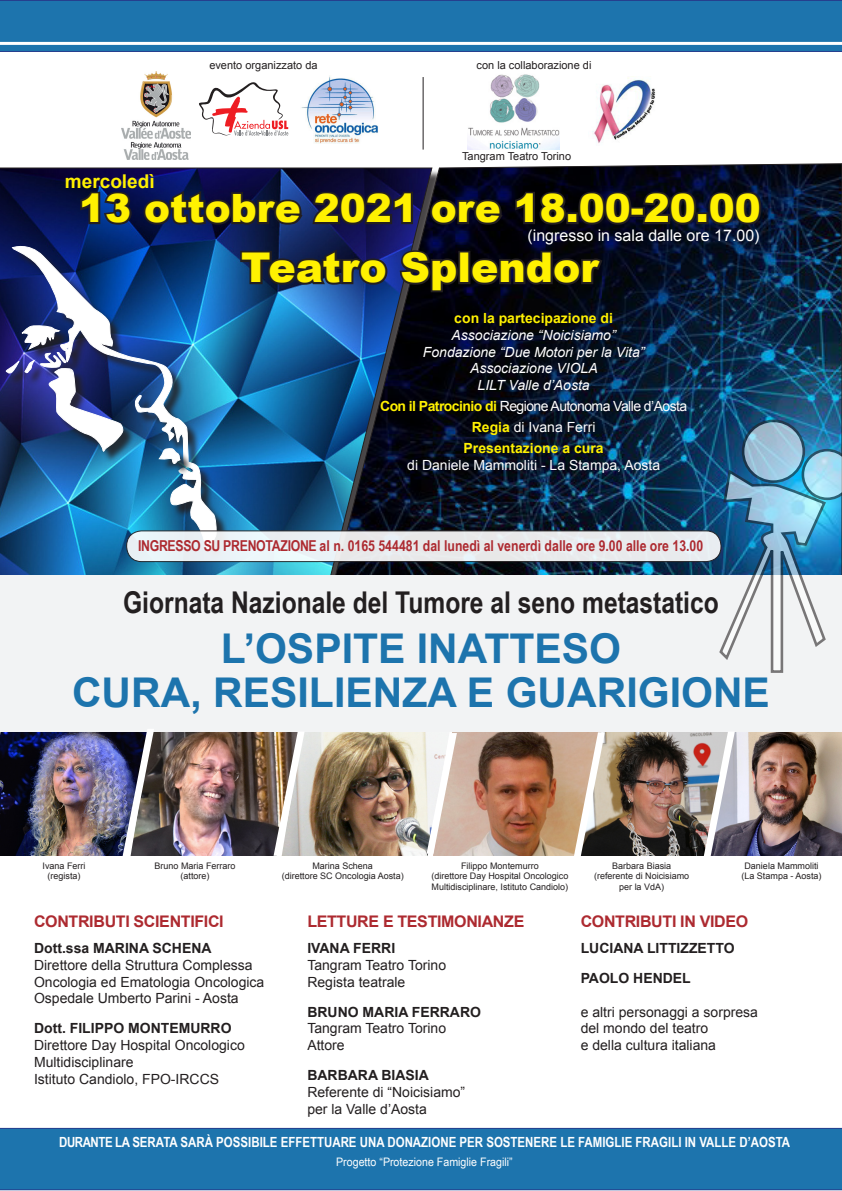
<style>
.page{position:relative;width:842px;height:1191px;background:#fff}
.page>*{position:absolute;margin:0;border:0;box-sizing:border-box;transform-origin:0 0}
.t1{font:700 41px "Arial";color:#1d74ad}
.t2{font:900 41px "Arial";color:#fff101}
.t3{font:900 39px "Arial";color:#fff101}
.t4{font:700 30px "Arial Narrow";color:#231f20}
.t5{font:700 19px "Arial";color:#fff101}
.t6{font:700 16px "Arial";letter-spacing:-.02em;color:#ad2a30}
.t7{font:16px "Arial";color:#fff}
.t8{font:700 15px "Arial Narrow";color:#ad2a30}
.t9{font:14px "Arial";color:#231f20}
.t10{font:700 14px "Arial";color:#231f20}
.t11{font:700 14px "Arial Narrow";color:#fff}
.t12{font:italic 14px "Arial";color:#fff}
.t13{font:14px "Arial";color:#fff}
.t14{font:14px "Arial";letter-spacing:-.04em;color:#fff}
.t15{font:700 14px "Arial";color:#fff101}
.t16{font:11.7px "Arial Narrow";color:#fff;scale:1.11 1}
.t17{font:11px "Arial";color:#231f20}
.t18{font:9px "Arial";color:#231f20}
.s1{font-weight:700;color:#fff101}
</style>
<div class="page">
<img style="left:605px;top:732px;width:99px;height:124px">
<img style="left:451px;top:732px;width:123px;height:124px">
<img style="left:0;top:732px;width:122px;height:124px">
<img style="left:154px;top:732px;width:123px;height:124px">
<img style="left:281px;top:732px;width:170px;height:124px">
<img style="left:735px;top:732px;width:107px;height:124px">
<svg style="left:0;top:167px;width:319px;height:408px;background:#12457e"></svg>
<img style="left:319px;top:163px;width:523px;height:412px">
<div style="left:0;top:575px;width:842px;height:157px;background:#f2f3f4"></div>
<div style="left:0;top:0;width:842px;height:52px;background:#1d74ad"></div>
<div style="left:0;top:1127px;width:842px;height:63px;background:#1d74ad"></div>
<svg style="left:743px;top:421px;width:61px;height:60px"></svg>
<div style="left:742px;top:419px;width:63px;height:64px;border:3px solid #231f20;border-radius:50%"></div>
<img style="left:718px;top:449px;width:124px;height:224px">
<img style="left:592px;top:77px;width:63px;height:67px">
<img style="left:467px;top:74px;width:93px;height:75px">
<svg style="left:5px;top:324px;width:6px;height:129px"></svg>
<div style="left:13px;top:247px;width:215px;height:314px;background:#231f20;opacity:.83"></div>
<img style="left:11px;top:242px;width:206px;height:308px">
<div style="left:160px;top:450px;width:32px;height:25px;background:#231f20;opacity:.83"></div>
<svg style="left:158px;top:448px;width:23px;height:16px"></svg>
<svg style="left:78px;top:188px;width:57px;height:39px;background:#10204b"></svg>
<svg style="left:141px;top:188px;width:274px;height:40px;background:#161a3d"></svg>
<svg style="left:428px;top:196px;width:78px;height:32px;background:#11101e"></svg>
<svg style="left:513px;top:188px;width:56px;height:40px;background:#0e0d12"></svg>
<div style="left:566px;top:212px;width:12px;height:12px;border:4px solid #231f20"></div>
<svg style="left:576px;top:189px;width:58px;height:39px;background:#11101c"></svg>
<div style="left:630px;top:207px;width:15px;height:10px;border:4px solid #231f20"></div>
<svg style="left:640px;top:189px;width:59px;height:39px;background:#12131c"></svg>
<div style="left:696px;top:212px;width:13px;height:12px;border:4px solid #231f20"></div>
<svg style="left:706px;top:189px;width:58px;height:39px;background:#131827"></svg>
<svg style="left:238px;top:246px;width:152px;height:42px;background:#182449"></svg>
<svg style="left:398px;top:247px;width:63px;height:47px;background:#151525"></svg>
<div style="left:458px;top:251px;width:12px;height:33px;border:4px solid #231f20"></div>
<svg style="left:468px;top:249px;width:137px;height:39px;background:#100f16"></svg>
<div style="left:127px;top:531px;width:594px;height:30px;background:linear-gradient(to right,#ebf3f6,#e8e9ea);border-radius:15px"></div>
<div style="left:126px;top:530px;width:595px;height:32px;border:1px solid #231f20;border-radius:15px"></div>
<img style="left:122px;top:71px;width:68px;height:88px">
<img style="left:301px;top:76px;width:77px;height:67px">
<svg style="left:199px;top:82px;width:89px;height:54px"></svg>
<svg style="left:427px;top:733px;width:30px;height:120px"></svg>
<img style="left:122px;top:729px;width:32px;height:127px">
<svg style="left:574px;top:732px;width:31px;height:124px"></svg>
<svg style="left:704px;top:732px;width:31px;height:124px"></svg>
<hr style="left:0;top:42px;width:842px;height:3px;background:#fff">
<img style="left:274px;top:732px;width:31px;height:123px">
<hr style="left:423px;top:77px;width:1px;height:73px;background:#231f20">
<p class="t17" style="left:209px;top:58px;width:110px">evento organizzato da</p>
<p class="t17" style="left:476px;top:58px;width:116px">con la collaborazione di</p>
<p class="t5" style="left:65px;top:169px;width:91px">mercoledì</p>
<p class="t17" style="left:462px;top:149px;width:111px">Tangram Teatro Torino</p>
<p class="t3" style="left:79px;top:180px;width:683px">13 ottobre 2021 ore 18.00-20.00</p>
<p class="t2" style="left:241px;top:238px;width:359px">Teatro Splendor</p>
<p class="t7" style="left:527px;top:225px;width:234px">(ingresso in sala dalle ore 17.00)</p>
<p class="t15" style="left:454px;top:309px;width:160px">con la partecipazione di</p>
<p class="t12" style="left:452px;top:326px;width:166px">Associazione “Noicisiamo”</p>
<p class="t12" style="left:423px;top:343px;width:223px">Fondazione “Due Motori per la Vita”</p>
<p class="t12" style="left:470px;top:359px;width:129px">Associazione VIOLA</p>
<p class="t12" style="left:478px;top:376px;width:114px">LILT Valle d’Aosta</p>
<p class="t14" style="left:380px;top:397px;width:309px"><span class="s1">Con il Patrocinio di</span> Regione Autonoma Valle d’Aosta</p>
<p class="t13" style="left:472px;top:418px;width:125px"><span class="s1">Regia</span> di Ivana Ferri</p>
<p class="t15" style="left:464px;top:439px;width:142px">Presentazione a cura</p>
<p class="t13" style="left:407px;top:456px;width:254px">di Daniele Mammoliti - La Stampa, Aosta</p>
<p class="t8" style="left:138px;top:534px;width:567px">INGRESSO SU PRENOTAZIONE al n. 0165 544481 dal lunedì al venerdì dalle ore 9.00 alle ore 13.00</p>
<p class="t4" style="left:123px;top:579px;width:597px">Giornata Nazionale del Tumore al seno metastatico</p>
<p class="t1" style="left:221px;top:621px;width:402px">L’OSPITE INATTESO</p>
<p class="t1" style="left:72px;top:665px;width:699px">CURA, RESILIENZA E GUARIGIONE</p>
<p class="t18" style="left:43px;top:859px;width:45px">Ivana Ferri</p>
<p class="t18" style="left:48px;top:870px;width:35px">(regista)</p>
<p class="t18" style="left:155px;top:859px;width:83px">Bruno Maria Ferraro</p>
<p class="t18" style="left:181px;top:870px;width:31px">(attore)</p>
<p class="t18" style="left:312px;top:859px;width:62px">Marina Schena</p>
<p class="t18" style="left:282px;top:870px;width:124px">(direttore SC Oncologia Aosta)</p>
<p class="t18" style="left:461px;top:859px;width:79px">Filippo Montemurro</p>
<p class="t18" style="left:431px;top:870px;width:139px">(direttore Day Hospital Oncologico</p>
<p class="t18" style="left:432px;top:881px;width:138px">Multidisciplinare, Istituto Candiolo)</p>
<p class="t18" style="left:612px;top:859px;width:61px">Barbara Biasia</p>
<p class="t18" style="left:594px;top:870px;width:97px">(referente di Noicisiamo</p>
<p class="t18" style="left:619px;top:881px;width:47px">per la VdA)</p>
<p class="t18" style="left:744px;top:859px;width:76px">Daniela Mammoliti</p>
<p class="t18" style="left:741px;top:870px;width:82px">(La Stampa - Aosta)</p>
<p class="t6" style="left:34px;top:910px;width:191px">CONTRIBUTI SCIENTIFICI</p>
<p class="t10" style="left:34px;top:938px;width:179px">Dott.ssa MARINA SCHENA</p>
<p class="t9" style="left:34px;top:955px;width:220px">Direttore della Struttura Complessa</p>
<p class="t9" style="left:34px;top:972px;width:232px">Oncologia ed Ematologia Oncologica</p>
<p class="t9" style="left:34px;top:989px;width:206px">Ospedale Umberto Parini - Aosta</p>
<p class="t10" style="left:34px;top:1019px;width:199px">Dott. FILIPPO MONTEMURRO</p>
<p class="t9" style="left:34px;top:1036px;width:212px">Direttore Day Hospital Oncologico</p>
<p class="t9" style="left:34px;top:1052px;width:101px">Multidisciplinare</p>
<p class="t9" style="left:34px;top:1069px;width:187px">Istituto Candiolo, FPO-IRCCS</p>
<p class="t6" style="left:307px;top:910px;width:218px">LETTURE E TESTIMONIANZE</p>
<p class="t10" style="left:307px;top:938px;width:89px">IVANA FERRI</p>
<p class="t9" style="left:307px;top:955px;width:140px">Tangram Teatro Torino</p>
<p class="t9" style="left:307px;top:972px;width:100px">Regista teatrale</p>
<p class="t10" style="left:307px;top:1002px;width:175px">BRUNO MARIA FERRARO</p>
<p class="t9" style="left:307px;top:1019px;width:140px">Tangram Teatro Torino</p>
<p class="t9" style="left:307px;top:1036px;width:39px">Attore</p>
<p class="t10" style="left:307px;top:1066px;width:123px">BARBARA BIASIA</p>
<p class="t9" style="left:307px;top:1082px;width:159px">Referente di “Noicisiamo”</p>
<p class="t9" style="left:307px;top:1099px;width:121px">per la Valle d’Aosta</p>
<p class="t6" style="left:581px;top:910px;width:169px">CONTRIBUTI IN VIDEO</p>
<p class="t10" style="left:581px;top:938px;width:155px">LUCIANA LITTIZZETTO</p>
<p class="t10" style="left:581px;top:968px;width:112px">PAOLO HENDEL</p>
<p class="t9" style="left:581px;top:1002px;width:179px">e altri personaggi a sorpresa</p>
<p class="t9" style="left:581px;top:1019px;width:129px">del mondo del teatro</p>
<p class="t9" style="left:581px;top:1036px;width:137px">e della cultura italiana</p>
<p class="t11" style="left:59px;top:1131px;width:732px">DURANTE LA SERATA SARÀ POSSIBILE EFFETTUARE UNA DONAZIONE PER SOSTENERE LE FAMIGLIE FRAGILI IN VALLE D’AOSTA</p>
<p class="t16" style="left:336px;top:1153px;width:161px">Progetto “Protezione Famiglie Fragili”</p>
</div>
